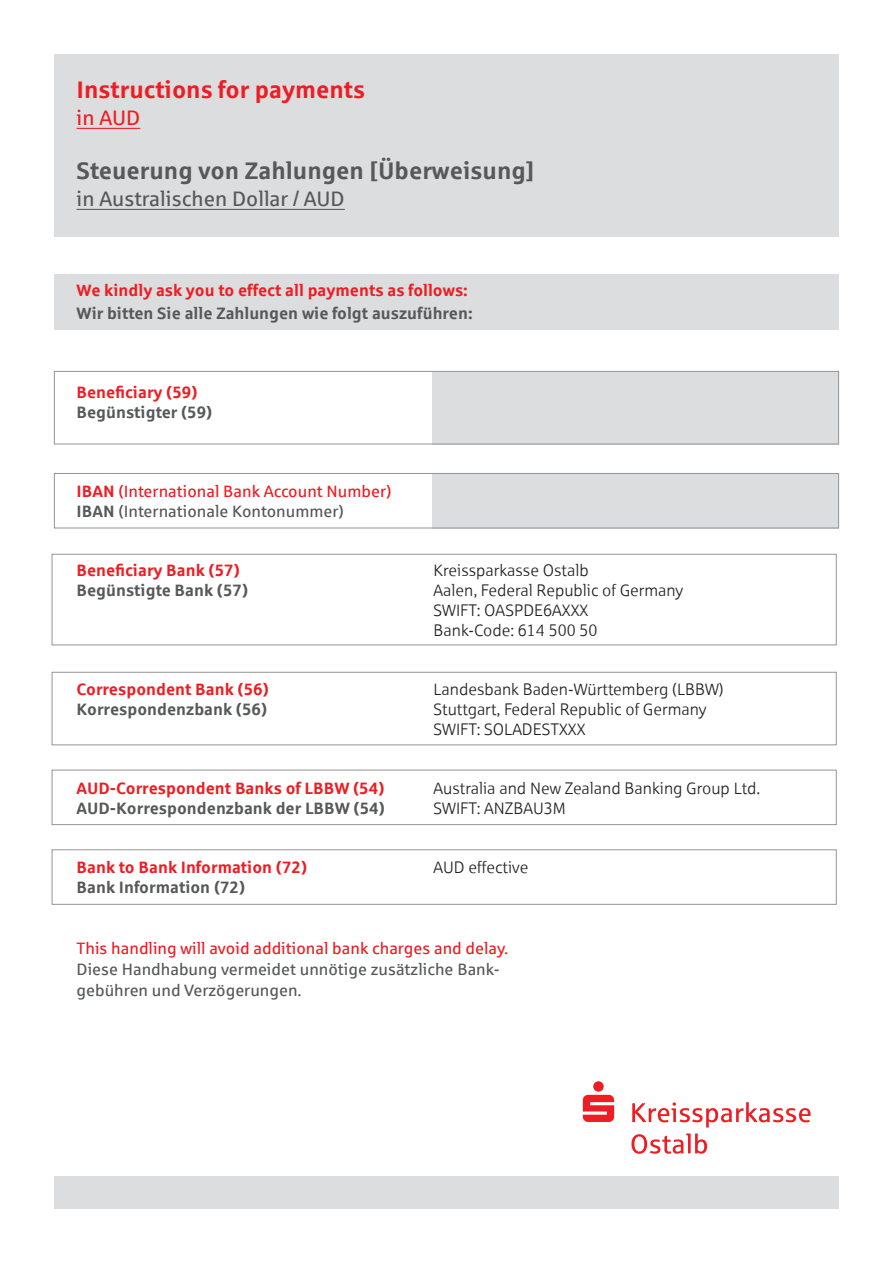
<style>
.page{position:relative;width:893px;height:1263px;background:#fff}
.page>*{position:absolute;margin:0;border:0;box-sizing:border-box;transform-origin:0 0}
.t1{font:700 24px "Sparkasse Rg";color:#57585a}
.t2{font:700 24px "Sparkasse Rg";color:#ee1d23}
.t3{font:21px "Sparkasse Rg";color:#57585a}
.t4{font:21px "Sparkasse Rg";color:#ee1d23}
.t5{font:16.5px/19.8px "Sparkasse Lt";color:#231f20}
.t6{font:700 16.5px "Sparkasse Rg";color:#ee1d23}
.t7{font:700 16.5px "Sparkasse Rg";color:#57585a}
.t8{font:16.5px/19.8px "Sparkasse Rg";color:#ee1d23}
.t9{font:16.5px/21px "Sparkasse Rg";color:#57585a}
.s1{font-weight:700}
.s2{font-weight:700;color:#57585a}
.s3{color:#57585a}
</style>
<div class="page">
<div style="left:54px;top:274px;width:785px;height:55px;background:#dcdddf"></div>
<div style="left:54px;top:54px;width:785px;height:182px;background:#dcdddf"></div>
<hr style="left:77px;top:128px;width:63px;height:1px;background:#ee1d23">
<hr style="left:77px;top:209px;width:268px;height:1px;background:#57585a">
<div style="left:54px;top:1176px;width:785px;height:33px;background:#dcdddf"></div>
<svg style="left:583px;top:1081px;width:31px;height:41px"></svg>
<svg style="left:632px;top:1102px;width:179px;height:25px"></svg>
<svg style="left:631px;top:1133px;width:76px;height:21px"></svg>
<div style="left:432px;top:473px;width:407px;height:55px;background:#dcdddf"></div>
<div style="left:54px;top:473px;width:785px;height:55px;border:1px solid #939598"></div>
<div style="left:52px;top:554px;width:785px;height:91px;border:1px solid #939598"></div>
<div style="left:432px;top:371px;width:407px;height:73px;background:#dcdddf"></div>
<div style="left:54px;top:371px;width:785px;height:73px;border:1px solid #939598"></div>
<div style="left:52px;top:672px;width:785px;height:73px;border:1px solid #939598"></div>
<div style="left:52px;top:770px;width:785px;height:55px;border:1px solid #939598"></div>
<div style="left:52px;top:849px;width:785px;height:56px;border:1px solid #939598"></div>
<h1 class="t2" style="left:77px;top:74px;width:290px">Instructions for payments</h1>
<p class="t4" style="left:77px;top:105px;width:65px">in AUD</p>
<h1 class="t1" style="left:77px;top:155px;width:459px">Steuerung von Zahlungen [Überweisung]</h1>
<p class="t3" style="left:77px;top:186px;width:270px">in Australischen Dollar / AUD</p>
<p class="t6" style="left:77px;top:280px;width:393px">We kindly ask you to effect all payments as follows:</p>
<p class="t7" style="left:77px;top:302px;width:398px">Wir bitten Sie alle Zahlungen wie folgt auszuführen:</p>
<p class="t6" style="left:77px;top:382px;width:122px">Beneficiary (59)</p>
<p class="t7" style="left:77px;top:401px;width:137px">Begünstigter (59)</p>
<p class="t8" style="left:77px;top:481px;width:317px"><span class="s1">IBAN</span> (International Bank Account Number)<br><span class="s2">IBAN</span> <span class="s3">(Internationale Kontonummer)</span></p>
<p class="t6" style="left:77px;top:560px;width:165px">Beneficiary Bank (57)</p>
<p class="t5" style="left:434px;top:560px;width:157px">Kreissparkasse Ostalb</p>
<p class="t7" style="left:77px;top:580px;width:173px">Begünstigte Bank (57)</p>
<p class="t5" style="left:434px;top:580px;width:251px">Aalen, Federal Republic of Germany<br>SWIFT: OASPDE6AXXX<br>Bank-Code: 614 500 50</p>
<p class="t6" style="left:77px;top:679px;width:194px">Correspondent Bank (56)</p>
<p class="t5" style="left:434px;top:679px;width:292px">Landesbank Baden-Württemberg (LBBW)</p>
<p class="t7" style="left:77px;top:698px;width:192px">Korrespondenzbank (56)</p>
<p class="t5" style="left:434px;top:699px;width:274px">Stuttgart, Federal Republic of Germany<br>SWIFT: SOLADESTXXX</p>
<p class="t6" style="left:77px;top:778px;width:309px">AUD-Correspondent Banks of LBBW (54)</p>
<p class="t5" style="left:434px;top:778px;width:328px">Australia and New Zealand Banking Group Ltd.</p>
<p class="t7" style="left:77px;top:797px;width:310px">AUD-Korrespondenzbank der LBBW (54)</p>
<p class="t5" style="left:434px;top:798px;width:134px">SWIFT: ANZBAU3M</p>
<p class="t6" style="left:77px;top:857px;width:232px">Bank to Bank Information (72)</p>
<p class="t5" style="left:434px;top:857px;width:96px">AUD effective</p>
<p class="t7" style="left:77px;top:877px;width:170px">Bank Information (72)</p>
<p class="t8" style="left:77px;top:937px;width:433px">This handling will avoid additional bank charges and delay.</p>
<p class="t9" style="left:77px;top:958px;width:425px">Diese Handhabung vermeidet unnötige zusätzliche Bank&shy;gebühren und Verzögerungen.</p>
</div>
